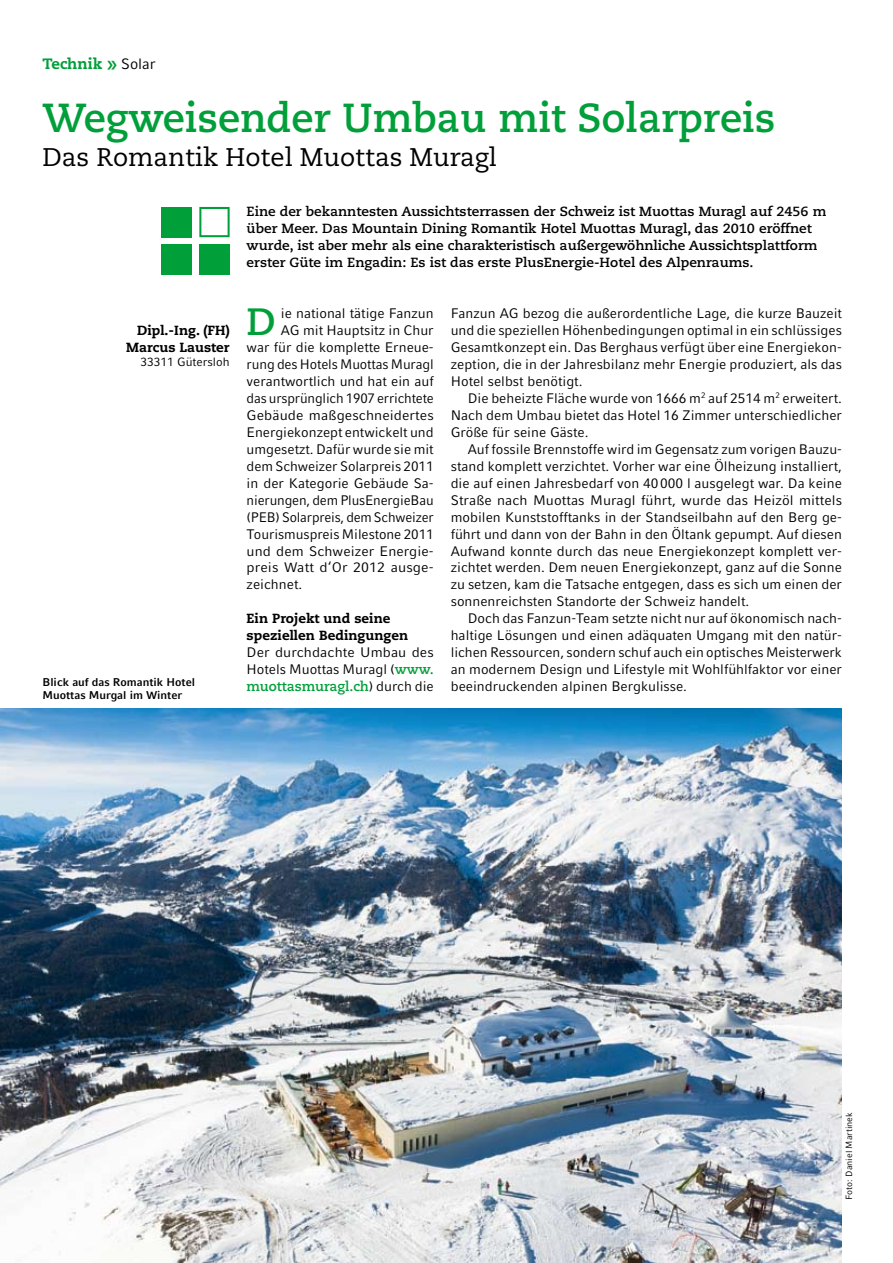
<style>
.page{position:relative;width:893px;height:1263px;background:#fff}
.page>*{position:absolute;margin:0;border:0;box-sizing:border-box;transform-origin:0 0}
.t1{font:700 40.5px "Caecilia LT Std";color:#009f3a}
.t2{font:700 37.95px "Caecilia LT Std";color:#009f3a}
.t3{font:25.5px "Caecilia LT Std";color:#000}
.t4{font:800 15px "Caecilia LT Std";color:#009f3a}
.t5{font:13.8px/17px "Compatil Fact LT Pro";color:#000;text-align:justify}
.t6{font:13.8px "Compatil Fact LT Pro";color:#000;scale:.96 1}
.t7{font:700 13.5px "Caecilia LT Std";color:#009f3a}
.t8{font:700 13.2px/17px "Caecilia LT Std";color:#000}
.t9{font:800 13.2px/17px "Caecilia LT Std";color:#000}
.t10{font:12px "Compatil Fact LT Pro";color:#000}
.t11{font:700 11.25px/13.5px "Compatil Fact LT Pro";color:#000}
.t12{font:9px "Compatil Fact LT Pro";color:#000}
.s1{font-family:"Compatil Fact LT Pro";font-weight:700;font-size:21px}
.s2{font-family:"Compatil Fact LT Pro";font-weight:400;color:#000}
.s3{font-family:"Caecilia LT Std";font-weight:700;font-size:13.5px;color:#009f3a}
.s4{font-family:"Compatil Fact LT Pro";font-weight:400;font-size:13.8px;color:#000}
</style>
<div class="page">
<img style="left:0;top:708px;width:842px;height:555px">
<div style="left:199px;top:245px;width:31px;height:30px;background:#009f3a"></div>
<div style="left:162px;top:245px;width:30px;height:30px;background:#009f3a"></div>
<svg style="left:199px;top:207px;width:31px;height:30px"></svg>
<div style="left:162px;top:207px;width:30px;height:30px;background:#009f3a"></div>
<p class="t4" style="left:43px;top:55px;width:115px">Technik <span class="s1">»</span> <span class="s2">Solar</span></p>
<h1 class="t1" style="left:43px;top:94px;width:734px">Wegweisender Umbau mit Solarpreis</h1>
<h3 class="t3" style="left:43px;top:142px;width:456px">Das Romantik Hotel Muottas Muragl</h3>
<p class="t9" style="left:126px;top:322px;width:105px;text-align:right">Dipl.-Ing. (FH)<br>Marcus Lauster</p>
<p class="t10" style="left:141px;top:355px;width:91px">33311 Gütersloh</p>
<p class="t11" style="left:43px;top:675px;width:154px">Blick auf das Romantik Hotel<br>Muottas Murgal im Winter</p>
<p class="t8" style="left:247px;top:204px;width:581px">Eine der bekanntesten Aussichtsterrassen der Schweiz ist Muottas Muragl auf 2456 m über Meer. Das Mountain Dining Romantik Hotel Muottas Muragl, das 2010 eröffnet wurde, ist aber mehr als eine charakteristisch außergewöhnliche Aussichtsplattform erster Güte im Engadin: Es ist das erste PlusEnergie-Hotel des Alpenraums.</p>
<p class="t5" style="left:451px;top:305px;width:393px">Fanzun AG bezog die außerordentliche Lage, die kurze Bauzeit und die speziellen Höhenbedingungen optimal in ein schlüssiges Gesamtkonzept ein. Das Berghaus verfügt über eine Energiekon&shy;zeption, die in der Jahresbilanz mehr Energie produziert, als das Hotel selbst benötigt.</p>
<p class="t5" style="left:451px;top:390px;width:393px;text-indent:17px">Die beheizte Fläche wurde von 1666 m<sup>2</sup> auf 2514 m<sup>2</sup> erweitert.<br>Nach dem Umbau bietet das Hotel 16 Zimmer unterschiedlicher Größe für seine Gäste.</p>
<p class="t5" style="left:451px;top:441px;width:393px;text-indent:17px">Auf fossile Brennstoffe wird im Gegensatz zum vorigen Bauzu&shy;stand komplett verzichtet. Vorher war eine Ölheizung installiert, die auf einen Jahresbedarf von 40000 l ausgelegt war. Da keine Straße nach Muottas Muragl führt, wurde das Heizöl mittels mobilen Kunststofftanks in der Standseilbahn auf den Berg ge&shy;führt und dann von der Bahn in den Öltank gepumpt. Auf diesen Aufwand konnte durch das neue Energiekonzept komplett ver&shy;zichtet werden. Dem neuen Energiekonzept, ganz auf die Sonne zu setzen, kam die Tatsache entgegen, dass es sich um einen der sonnenreichsten Standorte der Schweiz handelt.</p>
<p class="t5" style="left:451px;top:610px;width:393px;text-indent:17px">Doch das Fanzun-Team setzte nicht nur auf ökonomisch nach&shy;haltige Lösungen und einen adäquaten Umgang mit den natür&shy;lichen Ressourcen, sondern schuf auch ein optisches Meisterwerk an modernem Design und Lifestyle mit Wohlfühlfaktor vor einer beeindruckenden alpinen Bergkulisse.</p>
<h2 class="t2" style="left:247px;top:299px;width:31px">D</h2>
<p class="t5" style="left:281px;top:305px;width:154px">ie national tätige Fanzun</p>
<p class="t5" style="left:281px;top:322px;width:154px">AG mit Hauptsitz in Chur</p>
<p class="t5" style="left:247px;top:339px;width:189px">war für die komplette Erneue-</p>
<p class="t5" style="left:247px;top:356px;width:189px">rung des Hotels Muottas Muragl</p>
<p class="t5" style="left:247px;top:373px;width:189px">verantwortlich und hat ein auf</p>
<p class="t6" style="left:247px;top:390px;width:196px">das ursprünglich 1907 errichtete</p>
<p class="t5" style="left:247px;top:407px;width:189px">Gebäude maßgeschneidertes</p>
<p class="t5" style="left:247px;top:424px;width:189px">Energiekonzept entwickelt und</p>
<p class="t5" style="left:247px;top:441px;width:189px">umgesetzt. Dafür wurde sie mit</p>
<p class="t5" style="left:247px;top:457px;width:189px">dem Schweizer Solarpreis 2011</p>
<p class="t5" style="left:247px;top:474px;width:189px">in der Kategorie Gebäude Sa-</p>
<p class="t5" style="left:247px;top:491px;width:189px">nierungen, dem PlusEnergieBau</p>
<p class="t6" style="left:247px;top:509px;width:196px">(PEB) Solarpreis, dem Schweizer</p>
<p class="t5" style="left:247px;top:525px;width:189px">Tourismuspreis Milestone 2011</p>
<p class="t5" style="left:247px;top:542px;width:189px">und dem Schweizer Energie-</p>
<p class="t5" style="left:247px;top:559px;width:189px">preis Watt d‘Or 2012 ausge-</p>
<p class="t5" style="left:247px;top:576px;width:57px">zeichnet.</p>
<p class="t9" style="left:247px;top:610px;width:163px">Ein Projekt und seine speziellen Bedingungen</p>
<p class="t5" style="left:247px;top:644px;width:189px">Der durchdachte Umbau des<br>Hotels Muottas Muragl (<span class="s3">www.</span></p>
<p class="t7" style="left:247px;top:678px;width:189px">muottasmuragl.ch<span class="s4">) durch die</span></p>
<p class="t12" style="left:844px;top:1200px;width:89px;rotate:-90deg">Foto: Daniel Martinek</p>
</div>
